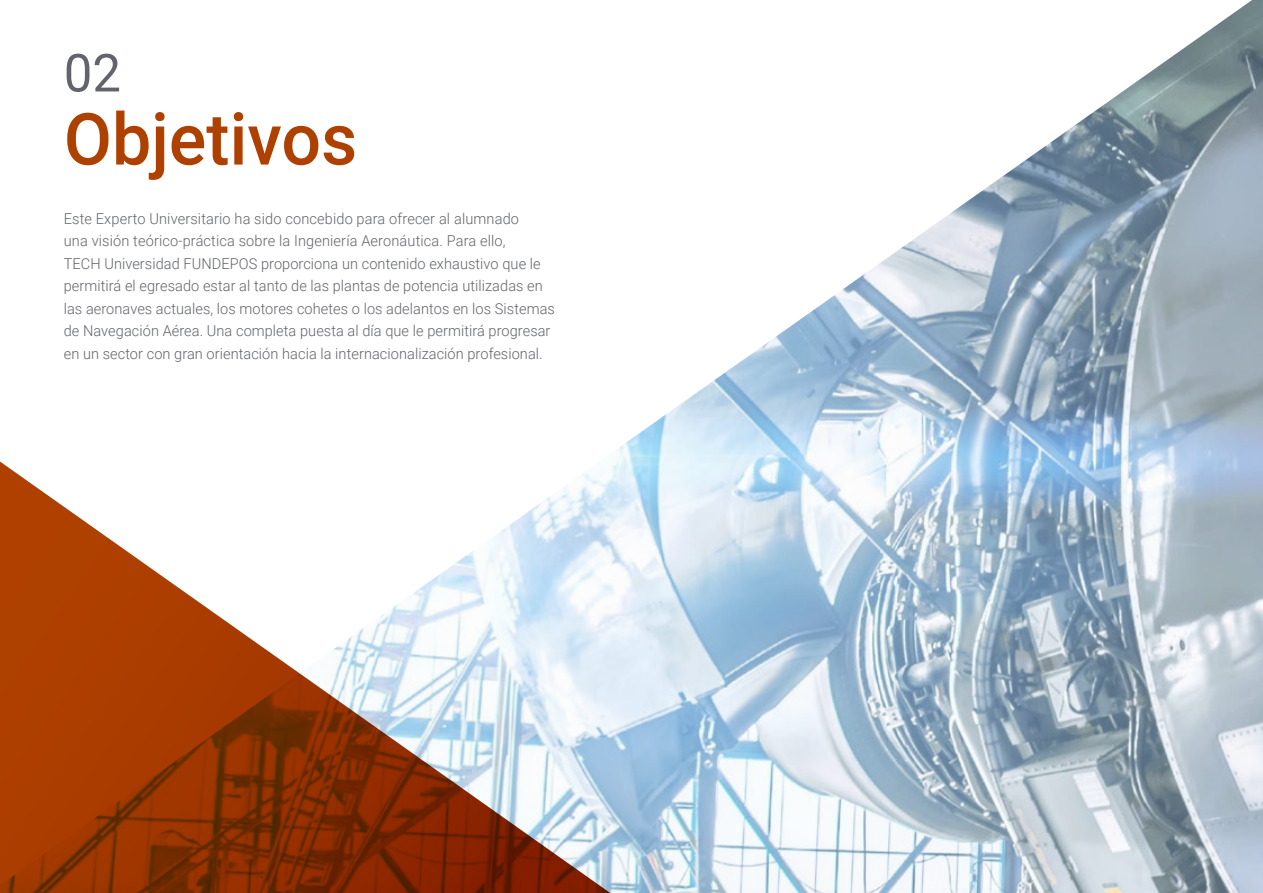
<style>
.page{position:relative;width:1263px;height:893px;background:#fff}
.page>*{position:absolute;margin:0;border:0;box-sizing:border-box;transform-origin:0 0}
.t1{font:500 72px "Roboto";color:#ae4000}
.t2{font:52.5px "Roboto";color:#61646a}
.t3{font:300 15px/22.5px "Roboto";letter-spacing:.005em;color:#61646a}
</style>
<div class="page">
<img style="left:622px;top:0;width:641px;height:893px">
<svg style="left:0;top:446px;width:640px;height:447px"></svg>
<h2 class="t2" style="left:64px;top:36px;width:59px">02</h2>
<h1 class="t1" style="left:64px;top:89px;width:295px">Objetivos</h1>
<p class="t3" style="left:64px;top:207px;width:493px">Este Experto Universitario ha sido concebido para ofrecer al alumnado<br>una visión teórico-práctica sobre la Ingeniería Aeronáutica. Para ello,<br>TECH Universidad FUNDEPOS proporciona un contenido exhaustivo que le permitirá el egresado estar al tanto de las plantas de potencia utilizadas en las aeronaves actuales, los motores cohetes o los adelantos en los Sistemas de Navegación Aérea. Una completa puesta al día que le permitirá progresar en un sector con gran orientación hacia la internacionalización profesional.</p>
</div>
